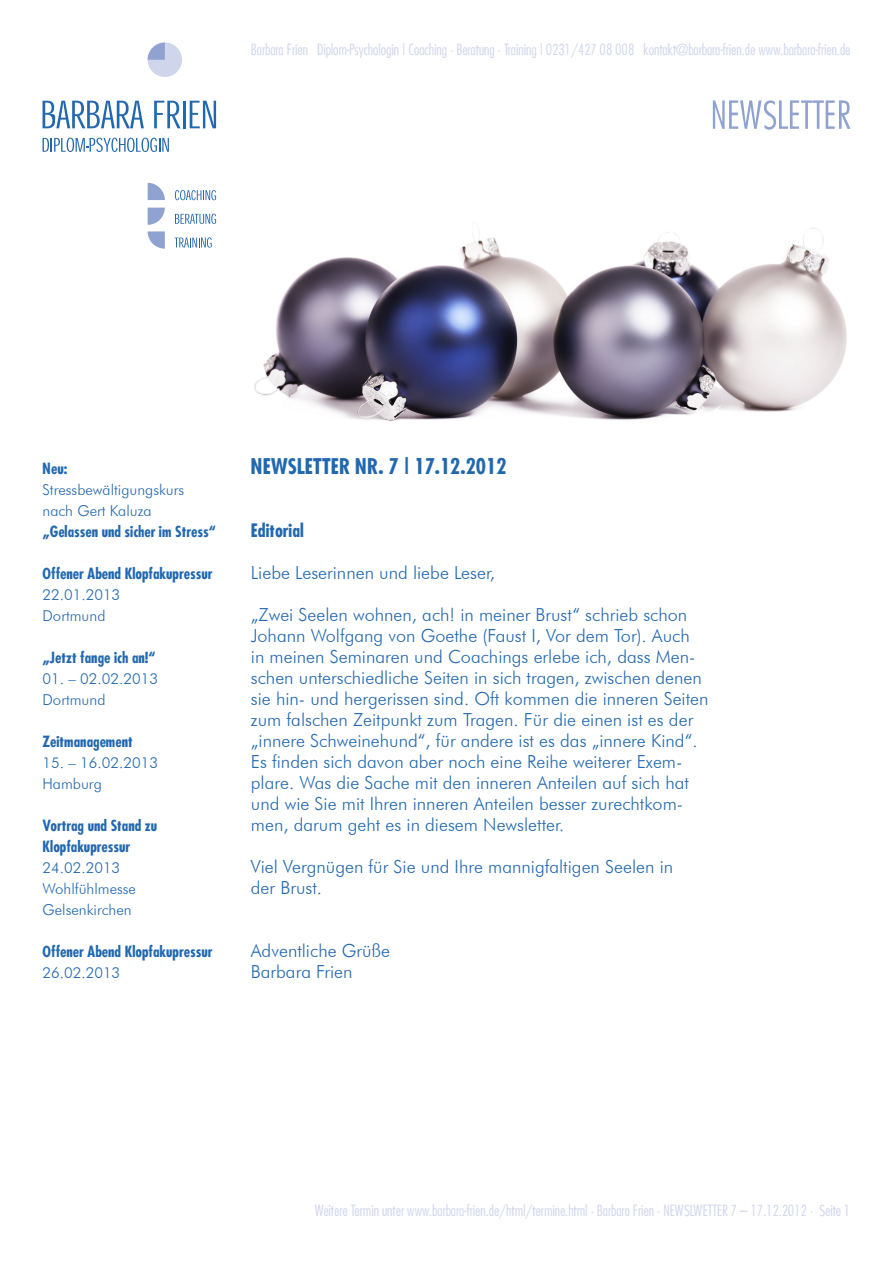
<style>
.page{position:relative;width:893px;height:1263px;background:#fff}
.page>*{position:absolute;margin:0;border:0;box-sizing:border-box;transform-origin:0 0}
.t1{font:700 condensed 21px "Futura";color:#2268af}
.t2{font:300 18px/21px "Futura BT";color:#2268af}
.t3{font:700 condensed 18px "Futura";color:#2268af}
.t4{font:300 condensed 15px "Futura";color:#cfd5eb}
.t5{font:700 condensed 15px/21px "Futura";color:#2268af}
.t6{font:300 15px/21px "Futura BT";color:#2268af}
</style>
<div class="page">
<img style="left:254px;top:101px;width:597px;height:320px">
<svg style="left:713px;top:100px;width:137px;height:30px"></svg>
<svg style="left:190px;top:101px;width:26px;height:27px"></svg>
<hr style="left:183px;top:101px;width:2px;height:27px;background:#2268af">
<svg style="left:154px;top:101px;width:27px;height:27px"></svg>
<svg style="left:43px;top:101px;width:101px;height:27px"></svg>
<svg style="left:43px;top:138px;width:126px;height:14px"></svg>
<svg style="left:148px;top:208px;width:17px;height:17px"></svg>
<svg style="left:148px;top:231px;width:17px;height:18px"></svg>
<svg style="left:148px;top:183px;width:17px;height:17px"></svg>
<div style="left:148px;top:43px;width:34px;height:34px;background:#cfd5eb;border-radius:50%"></div>
<svg style="left:148px;top:43px;width:17px;height:17px"></svg>
<svg style="left:175px;top:190px;width:41px;height:10px"></svg>
<svg style="left:175px;top:214px;width:41px;height:10px"></svg>
<svg style="left:174px;top:237px;width:38px;height:11px"></svg>
<p class="t4" style="left:251px;top:40px;width:601px">Barbara Frien · Diplom-Psychologin | Coaching •Beratung •Training | 0231/427 08 008 · kontakt@barbara-frien.de www.barbara-frien.de</p>
<p class="t5" style="left:43px;top:458px;width:26px">Neu:</p>
<p class="t6" style="left:43px;top:479px;width:143px">Stressbewältigungskurs nach Gert Kaluza</p>
<p class="t5" style="left:43px;top:521px;width:175px">„Gelassen und sicher im Stress“</p>
<p class="t5" style="left:43px;top:563px;width:171px">Offener Abend Klopfakupressur</p>
<p class="t6" style="left:43px;top:584px;width:79px">22.01.2013<br>Dortmund</p>
<p class="t5" style="left:43px;top:647px;width:115px">„Jetzt fange ich an!“</p>
<p class="t6" style="left:43px;top:668px;width:117px">01. – 02.02.2013<br>Dortmund</p>
<p class="t5" style="left:43px;top:731px;width:92px">Zeitmanagement</p>
<p class="t6" style="left:43px;top:752px;width:117px">15. – 16.02.2013<br>Hamburg</p>
<p class="t5" style="left:43px;top:815px;width:116px">Vortrag und Stand zu<br>Klopfakupressur</p>
<p class="t6" style="left:43px;top:857px;width:95px">24.02.2013<br>Wohlfühlmesse<br>Gelsenkirchen</p>
<p class="t5" style="left:43px;top:941px;width:171px">Offener Abend Klopfakupressur</p>
<p class="t6" style="left:43px;top:962px;width:79px">26.02.2013</p>
<p class="t1" style="left:251px;top:453px;width:257px">NEWSLETTER Nr. 7 | 17.12.2012</p>
<p class="t3" style="left:251px;top:519px;width:55px">Editorial</p>
<p class="t2" style="left:251px;top:562px;width:246px">Liebe Leserinnen und liebe Leser,</p>
<p class="t2" style="left:251px;top:604px;width:459px">„Zwei Seelen wohnen, ach! in meiner Brust“ schrieb schon Johann Wolfgang von Goethe (Faust I, Vor dem Tor). Auch<br>in meinen Seminaren und Coachings erlebe ich, dass Men&shy;schen unterschiedliche Seiten in sich tragen, zwischen denen sie hin- und hergerissen sind. Oft kommen die inneren Seiten zum falschen Zeitpunkt zum Tragen. Für die einen ist es der „innere Schweinehund“, für andere ist es das „innere Kind“.<br>Es finden sich davon aber noch eine Reihe weiterer Exem&shy;plare. Was die Sache mit den inneren Anteilen auf sich hat und wie Sie mit Ihren inneren Anteilen besser zurechtkom&shy;men, darum geht es in diesem Newsletter.</p>
<p class="t2" style="left:251px;top:856px;width:424px">Viel Vergnügen für Sie und Ihre mannigfaltigen Seelen in der Brust.</p>
<p class="t2" style="left:251px;top:940px;width:141px">Adventliche Grüße<br>Barbara Frien</p>
<p class="t4" style="left:315px;top:1201px;width:537px">Weitere Termin unter www.barbara-frien.de/html/termine.html •Barbara Frien •NEWSLWETTER 7 – 17.12.2012 • Seite 1</p>
</div>
